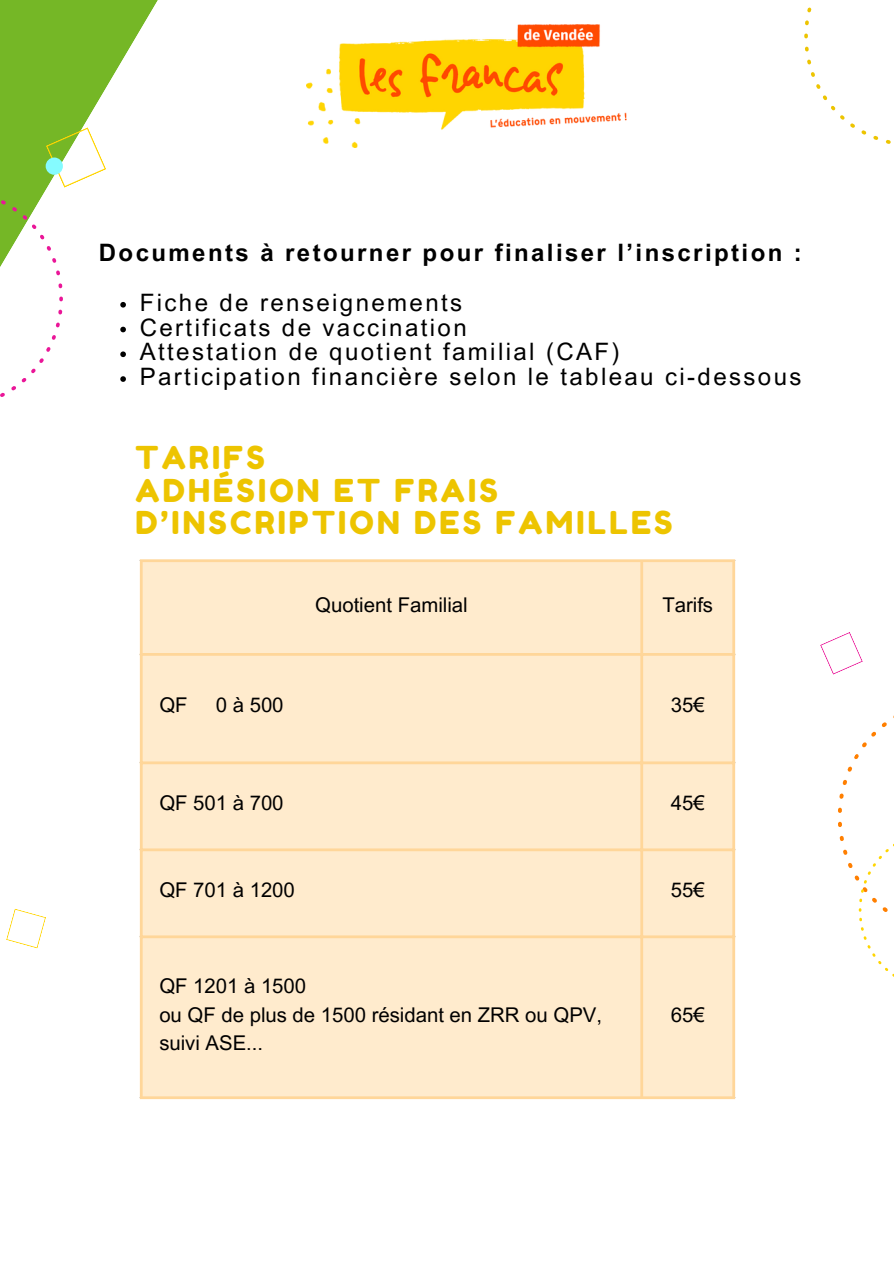
<style>
.page{position:relative;width:894px;height:1264px;background:#fff}
.page>*{position:absolute;margin:0;border:0;box-sizing:border-box;transform-origin:0 0}
.t1{font:31.5px/32.7px "Fredoka One";letter-spacing:.1em;color:#edc400}
.t2{font:24px "Arial MT Pro";letter-spacing:.1em;color:#000}
.t3{font:700 24px "Arial MT Pro";letter-spacing:.1em;color:#000}
.t4{font:20.25px/28.2px "Arial MT Pro";color:#000}
</style>
<div class="page">
<svg style="left:0;top:0;width:358px;height:333px"></svg>
<svg style="left:804px;top:7px;width:87px;height:137px"></svg>
<svg style="left:820px;top:632px;width:73px;height:345px"></svg>
<svg style="left:0;top:127px;width:106px;height:270px"></svg>
<div style="left:143px;top:562px;width:589px;height:534px;background:#ffebcd"></div>
<hr style="left:140px;top:562px;width:3px;height:534px;background:#ffd699">
<hr style="left:640px;top:562px;width:3px;height:534px;background:#ffd699">
<hr style="left:732px;top:562px;width:3px;height:534px;background:#ffd699">
<hr style="left:140px;top:559px;width:595px;height:3px;background:#ffd699">
<hr style="left:140px;top:653px;width:595px;height:2px;background:#ffd699">
<hr style="left:140px;top:761px;width:595px;height:3px;background:#ffd699">
<hr style="left:140px;top:848px;width:595px;height:3px;background:#ffd699">
<hr style="left:140px;top:935px;width:595px;height:3px;background:#ffd699">
<hr style="left:140px;top:1096px;width:595px;height:3px;background:#ffd699">
<svg style="left:6px;top:909px;width:40px;height:39px"></svg>
<img style="left:306px;top:24px;width:320px;height:123px">
<svg style="left:120px;top:302px;width:6px;height:5px"></svg>
<svg style="left:120px;top:327px;width:6px;height:5px"></svg>
<svg style="left:120px;top:351px;width:6px;height:6px"></svg>
<svg style="left:120px;top:376px;width:6px;height:6px"></svg>
<p class="t3" style="left:99px;top:244px;width:704px">Documents à retourner pour finaliser l’inscription :</p>
<p class="t2" style="left:140px;top:293px;width:324px">Fiche de renseignements</p>
<p class="t2" style="left:140px;top:318px;width:328px">Certificats de vaccination</p>
<p class="t2" style="left:140px;top:343px;width:481px">Attestation de quotient familial (CAF)</p>
<p class="t2" style="left:140px;top:368px;width:663px">Participation financière selon le tableau ci-dessous</p>
<p class="t1" style="left:135px;top:441px;width:538px">TARIFS<br>ADHÉSION ET FRAIS<br>D’INSCRIPTION DES FAMILLES</p>
<p class="t4" style="left:315px;top:593px;width:154px">Quotient Familial</p>
<p class="t4" style="left:662px;top:593px;width:52px">Tarifs</p>
<p class="t4" style="left:159px;top:693px;width:30px">QF</p>
<p class="t4" style="left:216px;top:693px;width:69px">0 à 500</p>
<h2 class="t4" style="left:670px;top:693px;width:35px">35€</h2>
<p class="t4" style="left:159px;top:791px;width:126px">QF 501 à 700</p>
<p class="t4" style="left:670px;top:791px;width:35px">45€</p>
<p class="t4" style="left:159px;top:878px;width:137px">QF 701 à 1200</p>
<p class="t4" style="left:670px;top:878px;width:35px">55€</p>
<h1 class="t4" style="left:159px;top:974px;width:148px">QF 1201 à 1500</h1>
<p class="t4" style="left:159px;top:1002px;width:444px">ou QF de plus de 1500 résidant en ZRR ou QPV, suivi ASE...</p>
<p class="t4" style="left:670px;top:1002px;width:35px">65€</p>
</div>
